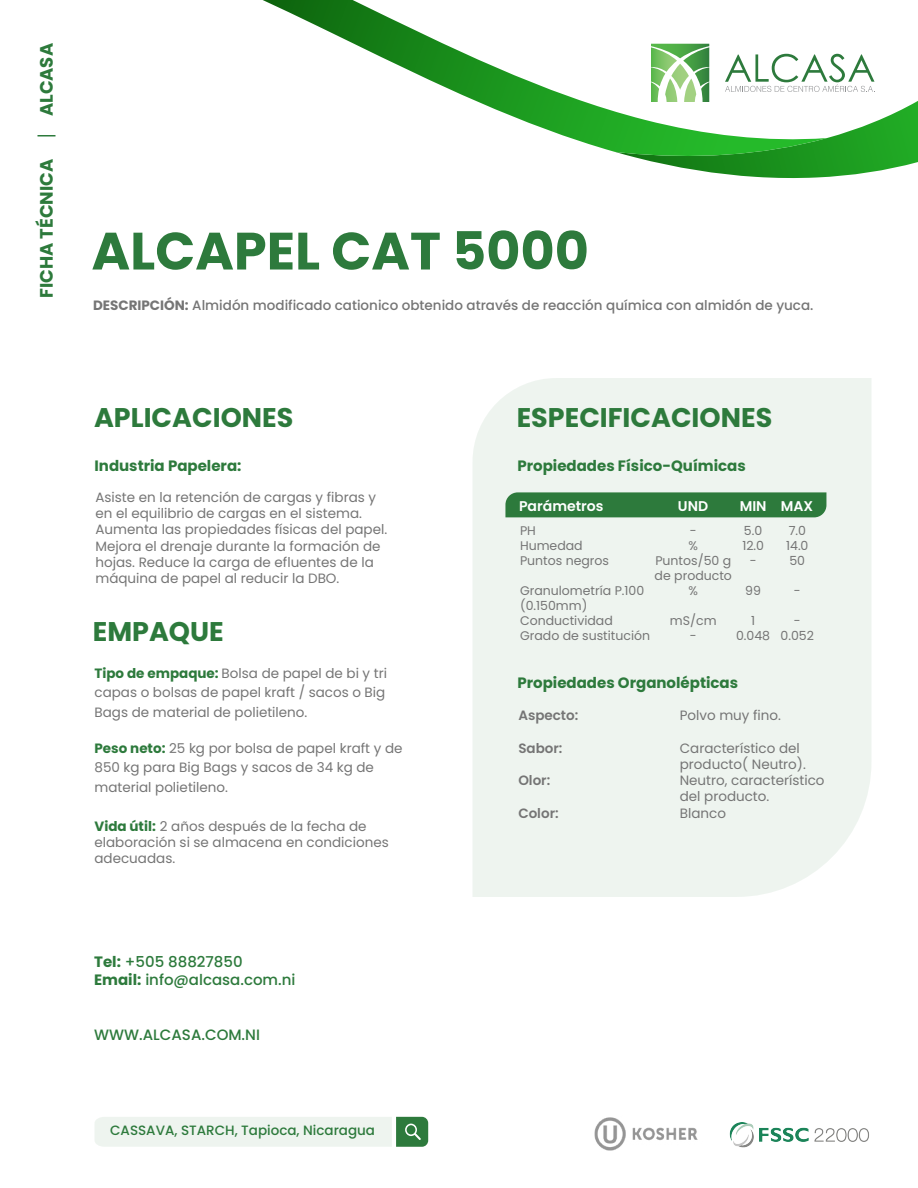
<style>
.page{position:relative;width:918px;height:1188px;background:#fff}
.page>*{position:absolute;margin:0;border:0;box-sizing:border-box;transform-origin:0 0}
.t1{font:700 52.5px "Poppins";color:#2d7a3c}
.t2{font:700 27px "Poppins";color:#2d7a3c}
.t3{font:700 18px "Poppins";color:#2d7a3c}
.t4{font:700 15px "Poppins";color:#2d7a3c}
.t5{font:500 15px/18px "Poppins";color:#2d7a3c}
.t6{font:600 14.1px "Poppins";color:#fff}
.t7{font:13.5px/16.2px "Poppins";color:#757575}
.t8{font:500 13.5px "Poppins";color:#757575}
.t9{font:500 13.5px "Poppins";color:#2d7a3c}
.t10{font:600 13.5px "Poppins";color:#757575}
.t11{font:12.45px/15px "Poppins";color:#757575;text-align:center}
.s1{font-weight:700}
.s2{font-weight:700;color:#2d7a3c}
</style>
<div class="page">
<svg style="left:38px;top:135px;width:18px;height:1px"></svg>
<img style="left:594px;top:1117px;width:104px;height:34px">
<svg style="left:95px;top:1117px;width:333px;height:30px;background:#dde9df"></svg>
<svg style="left:642px;top:53px;width:276px;height:125px"></svg>
<svg style="left:263px;top:0;width:564px;height:159px"></svg>
<img style="left:729px;top:1122px;width:140px;height:26px">
<div style="left:473px;top:378px;width:398px;height:519px;background:#eef4ef"></div>
<div style="left:505px;top:492px;width:321px;height:25px;background:#2d7a3c"></div>
<h3 class="t3" style="left:36px;top:116px;width:75px;rotate:-90deg">ALCASA</h3>
<h3 class="t3" style="left:36px;top:298px;width:141px;rotate:-90deg">FICHA TÉCNICA</h3>
<h1 class="t1" style="left:92px;top:221px;width:499px">ALCAPEL CAT 5000</h1>
<p class="t8" style="left:93px;top:298px;width:722px"><span class="s1">DESCRIPCIÓN:</span> Almidón modificado cationico obtenido através de reacción química con almidón de yuca.</p>
<h2 class="t2" style="left:94px;top:402px;width:201px">APLICACIONES</h2>
<h2 class="t2" style="left:517px;top:402px;width:257px">ESPECIFICACIONES</h2>
<p class="t4" style="left:94px;top:457px;width:149px">Industria Papelera:</p>
<p class="t7" style="left:95px;top:489px;width:293px">Asiste en la retención de cargas y fibras y en el equilibrio de cargas en el sistema.<br>Aumenta las propiedades físicas del papel.<br>Mejora el drenaje durante la formación de hojas. Reduce la carga de efluentes de la máquina de papel al reducir la DBO.</p>
<h2 class="t2" style="left:93px;top:615px;width:133px">EMPAQUE</h2>
<p class="t7" style="left:95px;top:663px;width:294px;line-height:19.5px"><span class="s2">Tipo de empaque:</span> Bolsa de papel de bi y tri capas o bolsas de papel kraft / sacos o Big<br>Bags de material de polietileno.</p>
<p class="t7" style="left:95px;top:738px;width:310px;line-height:19.5px"><span class="s2">Peso neto:</span> 25 kg por bolsa de papel kraft y de<br>850 kg para Big Bags y sacos de 34 kg de material polietileno.</p>
<p class="t7" style="left:94px;top:818px;width:296px"><span class="s2">Vida útil:</span> 2 años después de la fecha de elaboración si se almacena en condiciones adecuadas.</p>
<p class="t5" style="left:94px;top:953px;width:203px"><span class="s1">Tel:</span> +505 88827850<br><span class="s1">Email:</span> info@alcasa.com.ni</p>
<p class="t5" style="left:94px;top:1026px;width:167px">WWW.ALCASA.COM.NI</p>
<p class="t9" style="left:110px;top:1123px;width:266px">CASSAVA, STARCH, Tapioca, Nicaragua</p>
<p class="t4" style="left:517px;top:457px;width:230px">Propiedades Físico-Químicas</p>
<p class="t6" style="left:519px;top:498px;width:86px">Parámetros</p>
<p class="t6" style="left:678px;top:498px;width:32px">UND</p>
<p class="t6" style="left:740px;top:498px;width:75px">MIN MAX</p>
<p class="t11" style="left:520px;top:523px;width:91px;text-align:left">PH<br>Humedad<br>Puntos negros</p>
<p class="t11" style="left:520px;top:583px;width:132px;text-align:left">Granulometría P.100 (0.150mm)<br>Conductividad<br>Grado de sustitución</p>
<p class="t11" style="left:742px;top:523px;width:23px">5.0<br>12.0 -</p>
<p class="t11" style="left:745px;top:583px;width:17px">99</p>
<p class="t11" style="left:736px;top:613px;width:36px">1<br>0.048</p>
<p class="t11" style="left:786px;top:523px;width:24px;text-align:left">7.0<br>14.0<br>50</p>
<p class="t11" style="left:794px;top:583px;width:8px">-</p>
<p class="t11" style="left:781px;top:613px;width:35px">-<br>0.052</p>
<p class="t11" style="left:655px;top:523px;width:79px">-<br>%<br>Puntos/50 g de producto %</p>
<p class="t11" style="left:670px;top:613px;width:48px">mS/cm -</p>
<p class="t4" style="left:517px;top:674px;width:222px">Propiedades Organolépticas</p>
<p class="t10" style="left:518px;top:708px;width:62px">Aspecto:</p>
<p class="t10" style="left:518px;top:740px;width:46px">Sabor:</p>
<p class="t10" style="left:518px;top:773px;width:33px">Olor:</p>
<p class="t10" style="left:518px;top:805px;width:42px">Color:</p>
<p class="t7" style="left:680px;top:708px;width:103px">Polvo muy fino.</p>
<p class="t7" style="left:680px;top:740px;width:146px">Característico del producto( Neutro).<br>Neutro, característico del producto.<br>Blanco</p>
</div>
